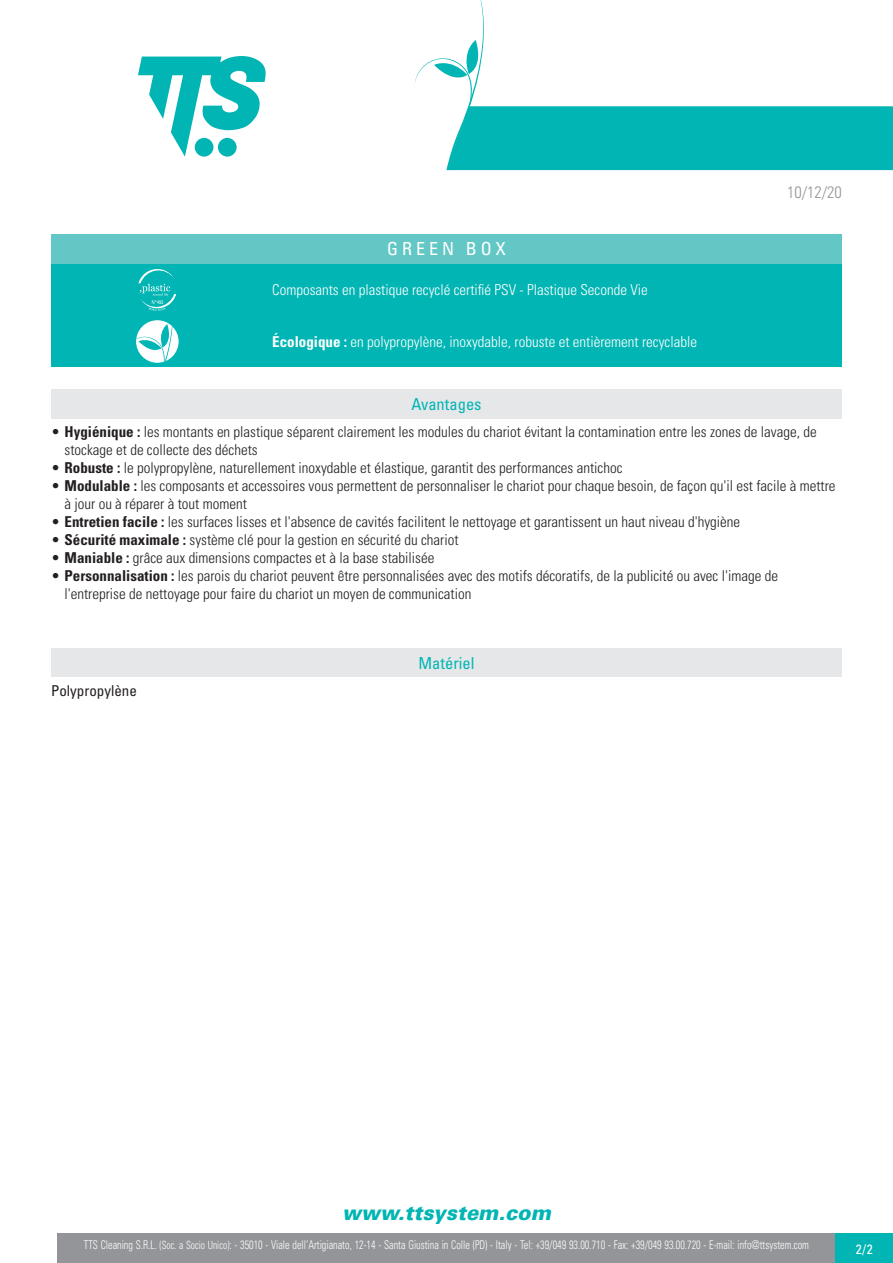
<style>
.page{position:relative;width:893px;height:1263px;background:#fff}
.page>*{position:absolute;margin:0;border:0;box-sizing:border-box;transform-origin:0 0}
.t1{font:italic 900 20.85px "Univers";color:#00b5b3;scale:.96 1}
.t2{font:condensed 18px "Univers LT Std";color:#fff}
.t3{font:condensed 16.5px "Univers LT Std";color:#00b5b3}
.t4{font:300 condensed 16.5px "Univers";color:#939598}
.t5{font:300 condensed 15px/18px "Univers LT Std";color:#231f20}
.t6{font:300 condensed 15px "Univers LT Std";color:#fff}
.t7{font:condensed 15px "Univers LT Std";color:#231f20}
.t8{font:condensed 13.5px "Univers";color:#fff}
.t9{font:300 condensed 12px "Univers";color:#fff;scale:.85 1}
.s1{font-weight:700}
.s2{font-size:11.25px}
</style>
<div class="page">
<svg style="left:138px;top:56px;width:128px;height:101px"></svg>
<div style="left:57px;top:1233px;width:779px;height:30px;background:#939598"></div>
<div style="left:836px;top:1233px;width:57px;height:30px;background:#00b5b3"></div>
<svg style="left:415px;top:0;width:478px;height:170px"></svg>
<div style="left:51px;top:234px;width:791px;height:30px;background:#63c7c6"></div>
<div style="left:51px;top:264px;width:213px;height:51px;background:#00b5b3"></div>
<svg style="left:138px;top:269px;width:38px;height:42px"></svg>
<div style="left:264px;top:264px;width:578px;height:51px;background:#00b5b3"></div>
<div style="left:51px;top:316px;width:213px;height:51px;background:#00b5b3"></div>
<svg style="left:136px;top:320px;width:43px;height:43px"></svg>
<div style="left:264px;top:316px;width:578px;height:51px;background:#00b5b3"></div>
<div style="left:51px;top:389px;width:791px;height:29px;background:#e6e7e9"></div>
<div style="left:51px;top:648px;width:791px;height:29px;background:#e6e7e9"></div>
<p class="t2" style="left:387px;top:237px;width:120px">G R E E N B O X</p>
<p class="t6" style="left:272px;top:281px;width:377px">Composants en plastique recyclé certifié PSV - Plastique Seconde Vie</p>
<p class="t6" style="left:272px;top:333px;width:426px"><span class="s1">Écologique :</span> en polypropylène, inoxydable, robuste et entièrement recyclable</p>
<p class="t4" style="left:787px;top:182px;width:56px">10/12/20</p>
<p class="t3" style="left:411px;top:393px;width:72px">Avantages</p>
<p class="t5" style="left:65px;top:423px;width:754px;text-indent:-14px">• <span class="s1">Hygiénique :</span> les montants en plastique séparent clairement les modules du chariot évitant la contamination entre les zones de lavage, de stockage et de collecte des déchets</p>
<p class="t5" style="left:51px;top:459px;width:573px">• <span class="s1">Robuste :</span> le polypropylène, naturellement inoxydable et élastique, garantit des performances antichoc</p>
<p class="t5" style="left:65px;top:477px;width:772px;text-indent:-14px">• <span class="s1">Modulable :</span> les composants et accessoires vous permettent de personnaliser le chariot pour chaque besoin, de façon qu'il est facile à mettre à jour ou à réparer à tout moment</p>
<p class="t5" style="left:51px;top:513px;width:691px">• <span class="s1">Entretien facile :</span> les surfaces lisses et l'absence de cavités facilitent le nettoyage et garantissent un haut niveau d'hygiène</p>
<p class="t5" style="left:51px;top:531px;width:409px">• <span class="s1">Sécurité maximale :</span> système clé pour la gestion en sécurité du chariot</p>
<p class="t5" style="left:51px;top:549px;width:385px">• <span class="s1">Maniable :</span> grâce aux dimensions compactes et à la base stabilisée</p>
<p class="t5" style="left:65px;top:567px;width:715px;text-indent:-14px">• <span class="s1">Personnalisation :</span> les parois du chariot peuvent être personnalisées avec des motifs décoratifs, de la publicité ou avec l'image de l'entreprise de nettoyage pour faire du chariot un moyen de communication</p>
<p class="t7" style="left:51px;top:681px;width:87px">Polypropylène</p>
<p class="t3" style="left:419px;top:652px;width:57px">Matériel</p>
<h1 class="t1" style="left:342px;top:1200px;width:219px">www.ttsystem.com</h1>
<p class="t9" style="left:84px;top:1238px;width:855px">TTS Cleaning S.R.L. <span class="s2">(Soc. a Socio Unico)</span>: - 35010 - Viale dell’Artigianato, 12-14 - Santa Giustina in Colle (PD) - Italy - Tel: +39/049 93.00.710 - Fax: +39/049 93.00.720 - E-mail: info@ttsystem.com</p>
<p class="t8" style="left:856px;top:1240px;width:19px">2/2</p>
</div>
